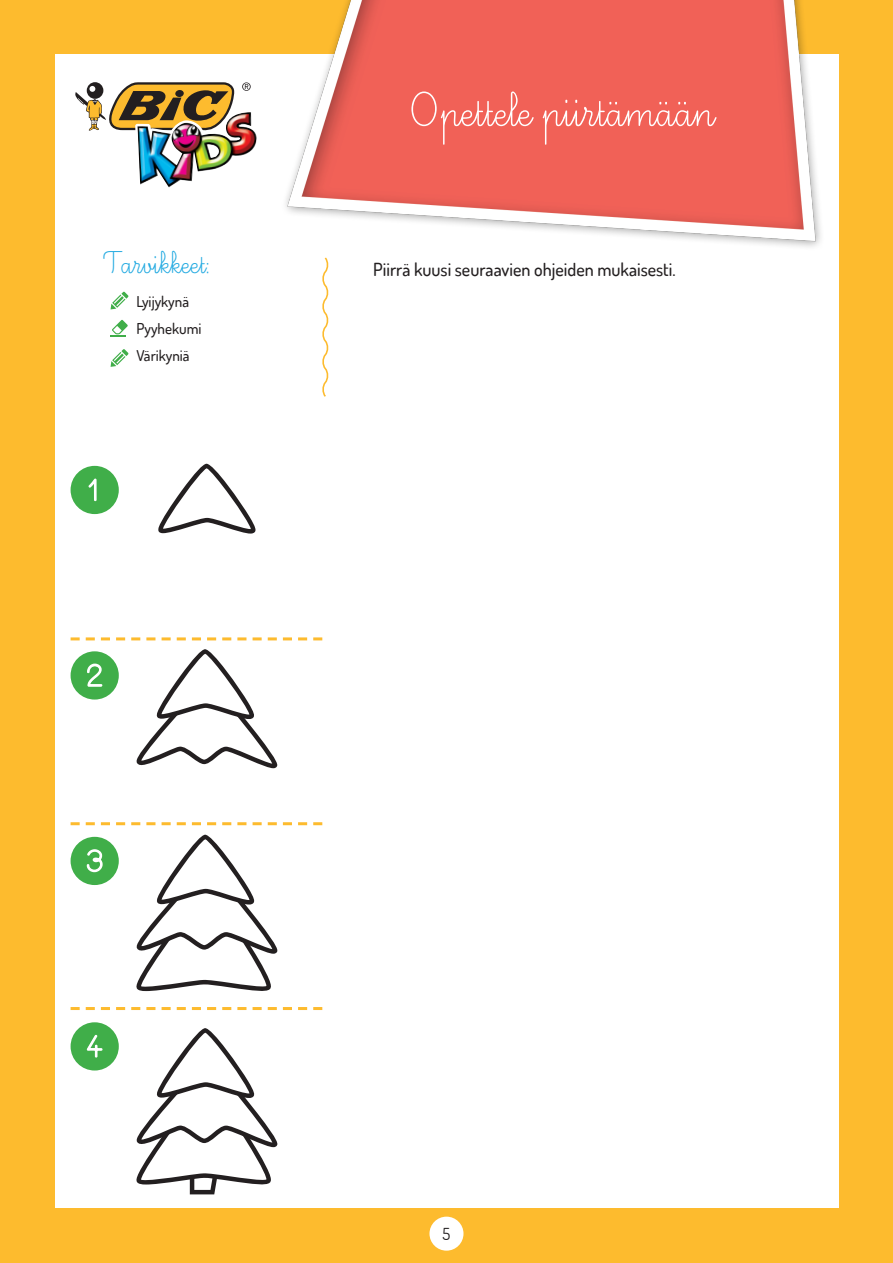
<style>
.page{position:relative;width:893px;height:1263px;background:#fdbb2e}
.page>*{position:absolute;margin:0;border:0;box-sizing:border-box;transform-origin:0 0}
.t1{font:60px "Ecriture A Romain Orne";color:#fff}
.t2{font:39px "Ecriture A Romain Orne";color:#24aae1}
.t3{font:500 18px "Dosis";color:#231f20}
.t4{font:16.5px "Dosis";color:#231f20}
.t5{font:500 15px "Dosis";color:#231f20}
</style>
<div class="page">
<div style="left:55px;top:55px;width:783px;height:1153px;background:#fff"></div>
<div style="left:429px;top:1216px;width:34px;height:35px;background:#fff;border-radius:50%"></div>
<img style="left:282px;top:0;width:543px;height:247px">
<svg style="left:75px;top:82px;width:176px;height:53px"></svg>
<img style="left:138px;top:112px;width:119px;height:76px">
<svg style="left:322px;top:257px;width:7px;height:140px"></svg>
<svg style="left:111px;top:349px;width:18px;height:18px"></svg>
<svg style="left:111px;top:292px;width:18px;height:17px"></svg>
<svg style="left:110px;top:320px;width:18px;height:17px"></svg>
<div style="left:71px;top:466px;width:48px;height:48px;background:#40ae49;border-radius:50%"></div>
<svg style="left:88px;top:478px;width:9px;height:24px"></svg>
<div style="left:71px;top:651px;width:48px;height:48px;background:#40ae49;border-radius:50%"></div>
<svg style="left:87px;top:663px;width:16px;height:24px"></svg>
<div style="left:71px;top:837px;width:48px;height:48px;background:#40ae49;border-radius:50%"></div>
<svg style="left:86px;top:849px;width:17px;height:24px"></svg>
<div style="left:71px;top:1022px;width:48px;height:48px;background:#40ae49;border-radius:50%"></div>
<svg style="left:86px;top:1034px;width:17px;height:24px"></svg>
<svg style="left:71px;top:637px;width:251px;height:3px"></svg>
<svg style="left:71px;top:822px;width:251px;height:3px"></svg>
<svg style="left:71px;top:1007px;width:251px;height:3px"></svg>
<svg style="left:136px;top:1028px;width:142px;height:166px"></svg>
<svg style="left:136px;top:835px;width:142px;height:157px"></svg>
<svg style="left:136px;top:649px;width:142px;height:120px"></svg>
<svg style="left:158px;top:464px;width:98px;height:70px"></svg>
<h2 class="t2" style="left:105px;top:244px;width:107px">Tarvikkeet:</h2>
<p class="t5" style="left:136px;top:292px;width:54px">Lyijykynä</p>
<p class="t5" style="left:136px;top:319px;width:67px">Pyyhekumi</p>
<p class="t5" style="left:136px;top:346px;width:55px">Värikyniä</p>
<p class="t1" style="left:409px;top:81px;width:306px">Opettele piirtämään</p>
<p class="t3" style="left:373px;top:258px;width:304px">Piirrä kuusi seuraavien ohjeiden mukaisesti.</p>
<p class="t4" style="left:443px;top:1223px;width:9px">5</p>
</div>
